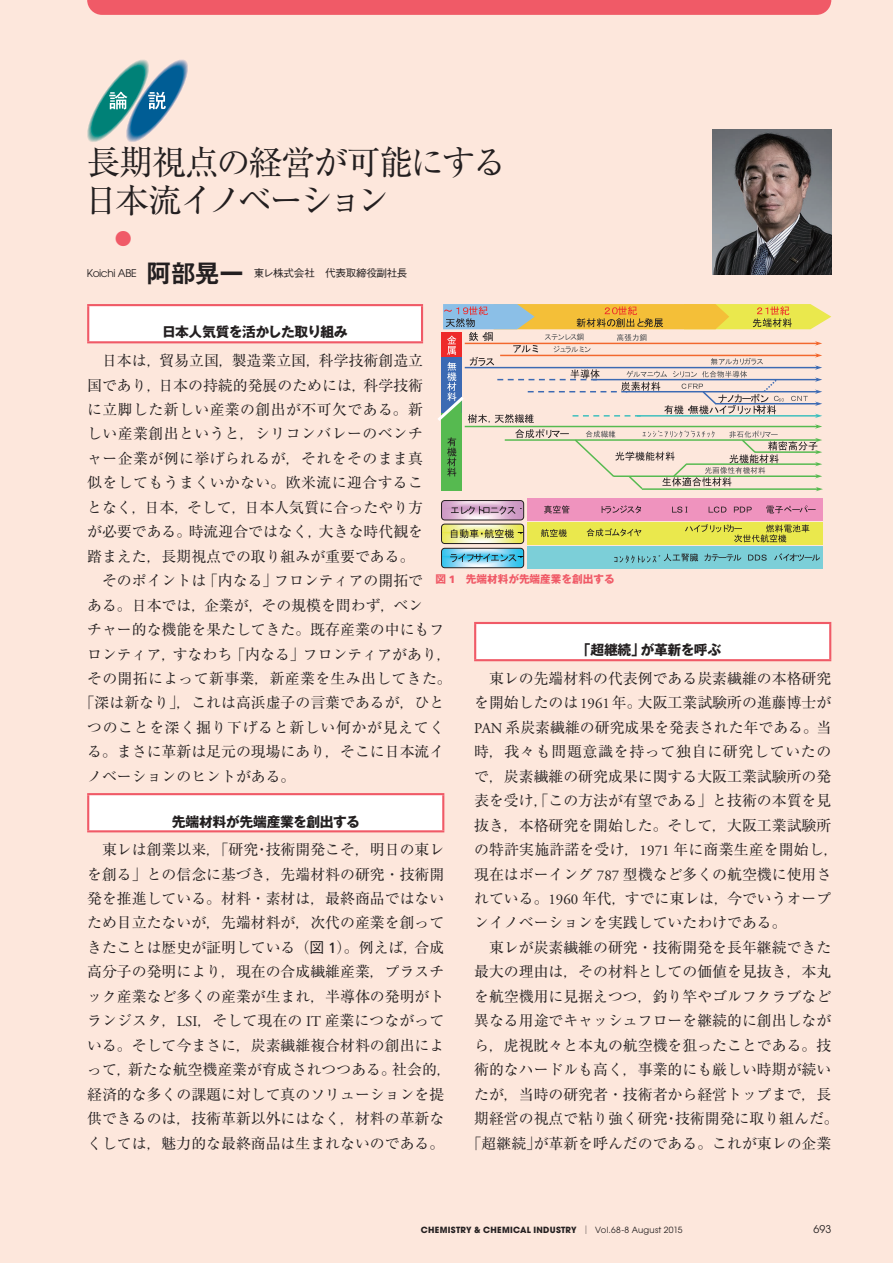
<style>
.page{position:relative;width:893px;height:1263px;background:#fde7dc}
.page>*{position:absolute;margin:0;border:0;box-sizing:border-box;transform-origin:0 0}
.t1{font:34.05px/38.2px "Ryumin Pro";letter-spacing:-.07em;color:#231f20}
.t2{font:25.5px "Midashi Go Pro MB31";color:#231f20}
.t3{font:16.95px "Ryumin Pro";color:#f05a67}
.t4{font:14.85px/24.5px "Ryumin Pro";color:#231f20;text-align:center}
.t5{font:14.85px "Ryumin Pro";letter-spacing:.03em;color:#231f20}
.t6{font:14.85px "Ryumin Pro";letter-spacing:.025em;color:#231f20}
.t7{font:14.85px "Ryumin Pro";letter-spacing:.045em;color:#231f20}
.t8{font:700 13.8px "Gothic MB101 Pro";letter-spacing:-.035em;color:#231f20}
.t9{font:700 10.65px "Gothic MB101 Pro";color:#f05a67}
.t10{font:500 10.65px "Gothic BBB Pro";letter-spacing:-.035em;color:#231f20}
.t11{font:10.65px "Avant Garde";letter-spacing:-.04em;color:#231f20}
.t12{font:10.5px "MS P Gothic";color:#231f20}
.t13{font:700 8.55px "Avant Garde";letter-spacing:.035em;color:#231f20}
.s1{font-family:"Gothic BBB Pro";font-weight:500}
.s2{font-family:"Frutiger"}
.s3{font-family:"Adobe Garamond"}
.s4{font-family:"Frutiger";font-weight:900}
.s5{font-family:"Ryumin Pro";font-weight:400}
.s6{font-weight:400}
</style>
<div class="page">
<svg style="left:87px;top:60px;width:101px;height:82px"></svg>
<svg style="left:87px;top:0;width:744px;height:15px;background:#f05c68"></svg>
<img style="left:712px;top:130px;width:119px;height:144px">
<div style="left:88px;top:305px;width:334px;height:37px;background:#fff"></div>
<hr style="left:87px;top:304px;width:336px;height:2px;background:#f05a67">
<hr style="left:87px;top:306px;width:2px;height:35px;background:#f05a67">
<hr style="left:421px;top:306px;width:2px;height:35px;background:#f05a67">
<hr style="left:87px;top:341px;width:336px;height:2px;background:#f05a67">
<div style="left:88px;top:794px;width:355px;height:37px;background:#fff"></div>
<hr style="left:87px;top:793px;width:357px;height:2px;background:#f05a67">
<hr style="left:87px;top:795px;width:2px;height:35px;background:#f05a67">
<hr style="left:442px;top:795px;width:2px;height:35px;background:#f05a67">
<hr style="left:87px;top:830px;width:357px;height:2px;background:#f05a67">
<div style="left:475px;top:623px;width:355px;height:37px;background:#fff"></div>
<hr style="left:474px;top:622px;width:357px;height:2px;background:#f05a67">
<hr style="left:474px;top:624px;width:2px;height:35px;background:#f05a67">
<hr style="left:829px;top:624px;width:2px;height:35px;background:#f05a67">
<hr style="left:474px;top:659px;width:357px;height:2px;background:#f05a67">
<svg style="left:441px;top:524px;width:83px;height:19px"></svg>
<svg style="left:441px;top:500px;width:83px;height:20px"></svg>
<svg style="left:441px;top:548px;width:83px;height:20px"></svg>
<div style="left:528px;top:547px;width:295px;height:22px;background:#7ccfd8"></div>
<div style="left:441px;top:524px;width:83px;height:20px;border:1px solid #231f20;border-radius:3px"></div>
<div style="left:527px;top:523px;width:295px;height:22px;background:#eae84d"></div>
<svg style="left:451px;top:529px;width:63px;height:9px"></svg>
<svg style="left:541px;top:529px;width:26px;height:8px"></svg>
<div style="left:441px;top:500px;width:83px;height:20px;border:1px solid #231f20;border-radius:3px"></div>
<div style="left:527px;top:499px;width:295px;height:22px;background:#ef93be"></div>
<svg style="left:451px;top:506px;width:65px;height:8px"></svg>
<svg style="left:544px;top:505px;width:25px;height:9px"></svg>
<svg style="left:587px;top:505px;width:235px;height:37px"></svg>
<div style="left:441px;top:548px;width:83px;height:20px;border:1px solid #231f20;border-radius:3px"></div>
<svg style="left:450px;top:554px;width:66px;height:8px"></svg>
<svg style="left:614px;top:553px;width:84px;height:10px"></svg>
<svg style="left:704px;top:554px;width:37px;height:7px"></svg>
<svg style="left:748px;top:554px;width:19px;height:7px"></svg>
<svg style="left:438px;top:304px;width:393px;height:187px"></svg>
<svg style="left:774px;top:553px;width:46px;height:8px"></svg>
<h1 class="t1" style="left:84px;top:140px;width:424px">長期視点の経営が可能にする日本流イノベーション</h1>
<p class="t3" style="left:115px;top:225px;width:19px">●</p>
<p class="t11" style="left:87px;top:267px;width:51px">Koichi ABE</p>
<h2 class="t2" style="left:146px;top:253px;width:99px">阿部晃一</h2>
<p class="t10" style="left:243px;top:265px;width:166px">　東レ株式会社　代表取締役副社長</p>
<p class="t8" style="left:162px;top:321px;width:187px">日本人気質を活かした取り組み</p>
<p class="t4" style="left:102px;top:347px;width:323px">日本は，貿易立国，製造業立国，科学技術創造立</p>
<p class="t4" style="left:87px;top:372px;width:337px">国であり，日本の持続的発展のためには，科学技術</p>
<p class="t5" style="left:87px;top:398px;width:337px">に立脚した新しい産業の創出が不可欠である。新</p>
<p class="t5" style="left:87px;top:422px;width:337px">しい産業創出というと，シリコンバレーのベンチ</p>
<p class="t5" style="left:87px;top:447px;width:337px">ャー企業が例に挙げられるが，それをそのまま真</p>
<p class="t5" style="left:87px;top:471px;width:337px">似をしてもうまくいかない。欧米流に迎合するこ</p>
<p class="t4" style="left:87px;top:494px;width:337px">となく，日本，そして，日本人気質に合ったやり方</p>
<p class="t4" style="left:87px;top:518px;width:337px">が必要である。時流迎合ではなく，大きな時代観を</p>
<p class="t4" style="left:87px;top:543px;width:329px">踏まえた，長期視点での取り組みが重要である。</p>
<p class="t4" style="left:102px;top:567px;width:323px">そのポイントは「内なる」フロンティアの開拓で</p>
<p class="t4" style="left:87px;top:592px;width:337px">ある。日本では，企業が，その規模を問わず，ベン</p>
<p class="t4" style="left:87px;top:616px;width:359px">チャー的な機能を果たしてきた。既存産業の中にもフ</p>
<p class="t4" style="left:87px;top:641px;width:366px">ロンティア，すなわち「内なる」フロンティアがあり，</p>
<p class="t6" style="left:87px;top:667px;width:366px">その開拓によって新事業，新産業を生み出してきた。</p>
<p class="t4" style="left:80px;top:690px;width:366px">「深は新なり」，これは高浜虚子の言葉であるが，ひと</p>
<p class="t7" style="left:87px;top:716px;width:359px">つのことを深く掘り下げると新しい何かが見えてく</p>
<p class="t4" style="left:87px;top:738px;width:359px">る。まさに革新は足元の現場にあり，そこに日本流イ</p>
<p class="t4" style="left:87px;top:763px;width:210px">ノベーションのヒントがある。</p>
<p class="t8" style="left:172px;top:810px;width:190px">先端材料が先端産業を創出する</p>
<p class="t4" style="left:87px;top:836px;width:366px">東レは創業以来，「研究・技術開発こそ，明日の東レ<br>を創る」との信念に基づき，先端材料の研究・技術開発を推進している。材料・素材は，最終商品ではないため目立たないが，先端材料が，次代の産業を創ってきたことは歴史が証明している（<span class="s1">図</span> <span class="s2">1</span>）。例えば，合成高分子の発明により，現在の合成繊維産業，プラスチック産業など多くの産業が生まれ，半導体の発明がトランジスタ，<span class="s3">LSI</span>，そして現在の <span class="s3">IT</span> 産業につながっている。そして今まさに，炭素繊維複合材料の創出によって，新たな航空機産業が育成されつつある。社会的，経済的な多くの課題に対して真のソリューションを提供できるのは，技術革新以外にはなく，材料の革新なくしては，魅力的な最終商品は生まれないのである。</p>
<p class="t12" style="left:488px;top:413px;width:8px">，</p>
<p class="t9" style="left:435px;top:570px;width:181px">図 <span class="s4">1</span>　先端材料が先端産業を創出する</p>
<p class="t8" style="left:577px;top:639px;width:146px">「超継続」が革新を呼ぶ</p>
<p class="t4" style="left:474px;top:665px;width:366px;text-align:left;text-indent:15px">東レの先端材料の代表例である炭素繊維の本格研究を開始したのは<span class="s3">1961</span>年。大阪工業試験所の進藤博士が<br><span class="s3">PAN</span> 系炭素繊維の研究成果を発表された年である。当時，我々も問題意識を持って独自に研究していたので，炭素繊維の研究成果に関する大阪工業試験所の発表を受け，「この方法が有望である」と技術の本質を見抜き，本格研究を開始した。そして，大阪工業試験所の特許実施許諾を受け，<span class="s3">1971</span> 年に商業生産を開始し，現在はボーイング <span class="s3">787</span> 型機など多くの航空機に使用されている。<span class="s3">1960</span> 年代，すでに東レは，今でいうオープンイノベーションを実践していたわけである。</p>
<p class="t4" style="left:489px;top:934px;width:344px">東レが炭素繊維の研究・技術開発を長年継続できた</p>
<p class="t4" style="left:474px;top:958px;width:359px">最大の理由は，その材料としての価値を見抜き，本丸</p>
<p class="t4" style="left:474px;top:983px;width:359px">を航空機用に見据えつつ，釣り竿やゴルフクラブなど</p>
<p class="t4" style="left:474px;top:1007px;width:359px">異なる用途でキャッシュフローを継続的に創出しなが</p>
<p class="t4" style="left:474px;top:1032px;width:359px">ら，虎視眈々と本丸の航空機を狙ったことである。技</p>
<p class="t4" style="left:474px;top:1056px;width:359px">術的なハードルも高く，事業的にも厳しい時期が続い</p>
<p class="t4" style="left:474px;top:1081px;width:359px">たが，当時の研究者・技術者から経営トップまで，長</p>
<p class="t4" style="left:474px;top:1105px;width:366px">期経営の視点で粘り強く研究・技術開発に取り組んだ。</p>
<p class="t4" style="left:467px;top:1130px;width:366px">「超継続」が革新を呼んだのである。これが東レの企業</p>
<p class="t13" style="left:421px;top:1224px;width:263px">CHEMISTRY &amp; CHEMICAL INDUSTRY <span class="s5">│</span> <span class="s6">Vol.68-8 August 2015</span></p>
<p class="t11" style="left:813px;top:1223px;width:19px">693</p>
</div>
